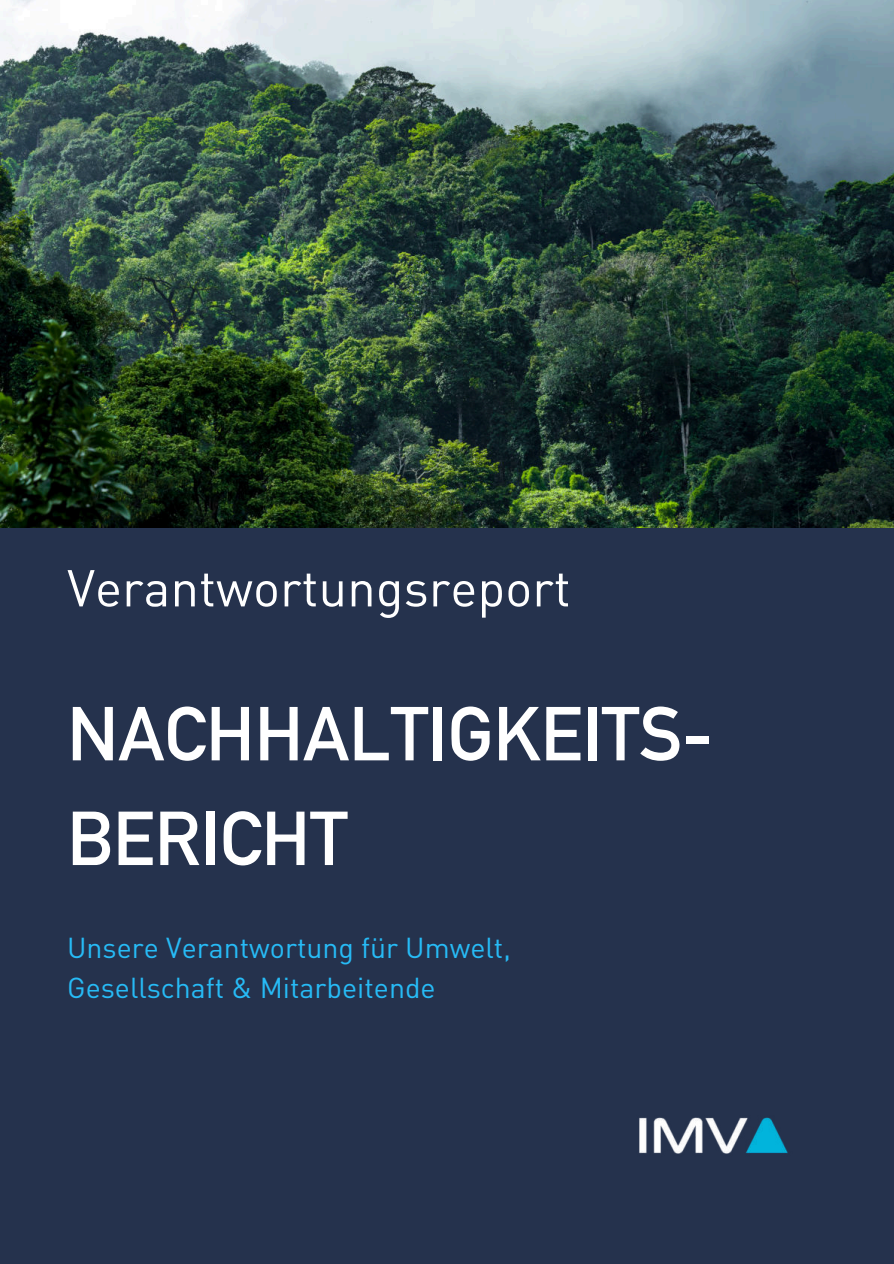
<style>
.page{position:relative;width:894px;height:1264px;background:#fff}
.page>*{position:absolute;margin:0;border:0;box-sizing:border-box;transform-origin:0 0}
.t1{font:700 75px/104.7px "DIN Alternate";color:#fff}
.t2{font:51px "DIN Pro";color:#fff}
.t3{font:28.5px/39.3px "DIN Pro";color:#27bbf6}
</style>
<div class="page">
<div style="left:0;top:0;width:893px;height:1263px;background:#25324d"></div>
<img style="left:0;top:0;width:893px;height:528px">
<img style="left:639px;top:1117px;width:149px;height:37px">
<h2 class="t2" style="left:67px;top:548px;width:505px">Verantwortungsreport</h2>
<h1 class="t1" style="left:67px;top:676px;width:647px">NACHHALTIGKEITS-<br>BERICHT</h1>
<p class="t3" style="left:67px;top:925px;width:445px">Unsere Verantwortung für Umwelt,<br>Gesellschaft &amp; Mitarbeitende</p>
</div>
